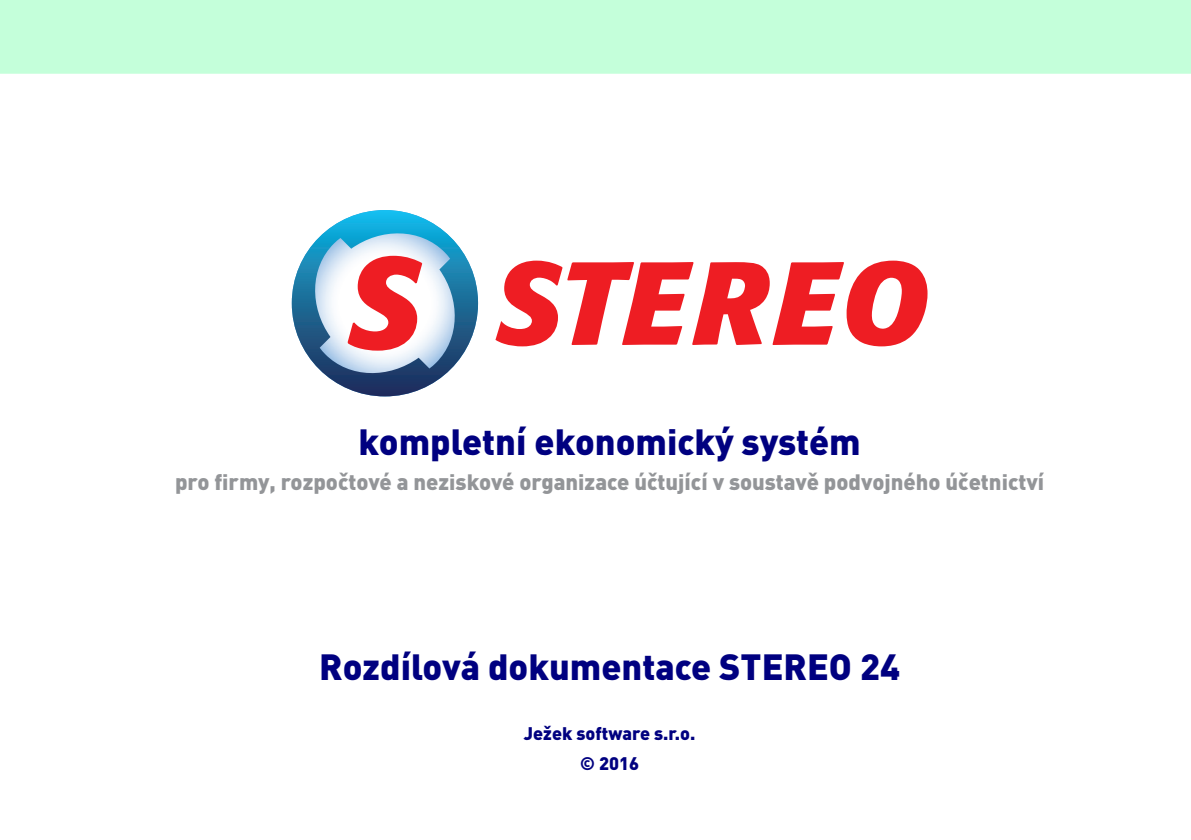
<style>
.page{position:relative;width:1191px;height:840px;background:#fff}
.page>*{position:absolute;margin:0;border:0;box-sizing:border-box;transform-origin:0 0}
.Nadpis_0{font:900 36px "DINCE";color:#000080}
.Nadpis_1{font:900 22px "DINCE";color:#939598}
.Nadpis_2{font:900 18px "DINCE";color:#000080}
</style>
<div class="page">
<svg style="left:292px;top:210px;width:186px;height:186px"></svg>
<svg style="left:495px;top:260px;width:432px;height:86px"></svg>
<div style="left:0;top:0;width:1191px;height:74px;background:#c4ffda"></div>
<p class="Nadpis_0" style="left:358px;top:417px;width:504px">kompletní ekonomický systém</p>
<p class="Nadpis_1" style="left:175px;top:467px;width:870px">pro firmy, rozpočtové a neziskové organizace účtující v soustavě podvojného účetnictví</p>
<p class="Nadpis_0" style="left:319px;top:642px;width:582px">Rozdílová dokumentace STEREO 24</p>
<p class="Nadpis_2" style="left:524px;top:721px;width:173px">Ježek software s.r.o.</p>
<p class="Nadpis_2" style="left:580px;top:751px;width:60px">© 2016</p>
</div>
